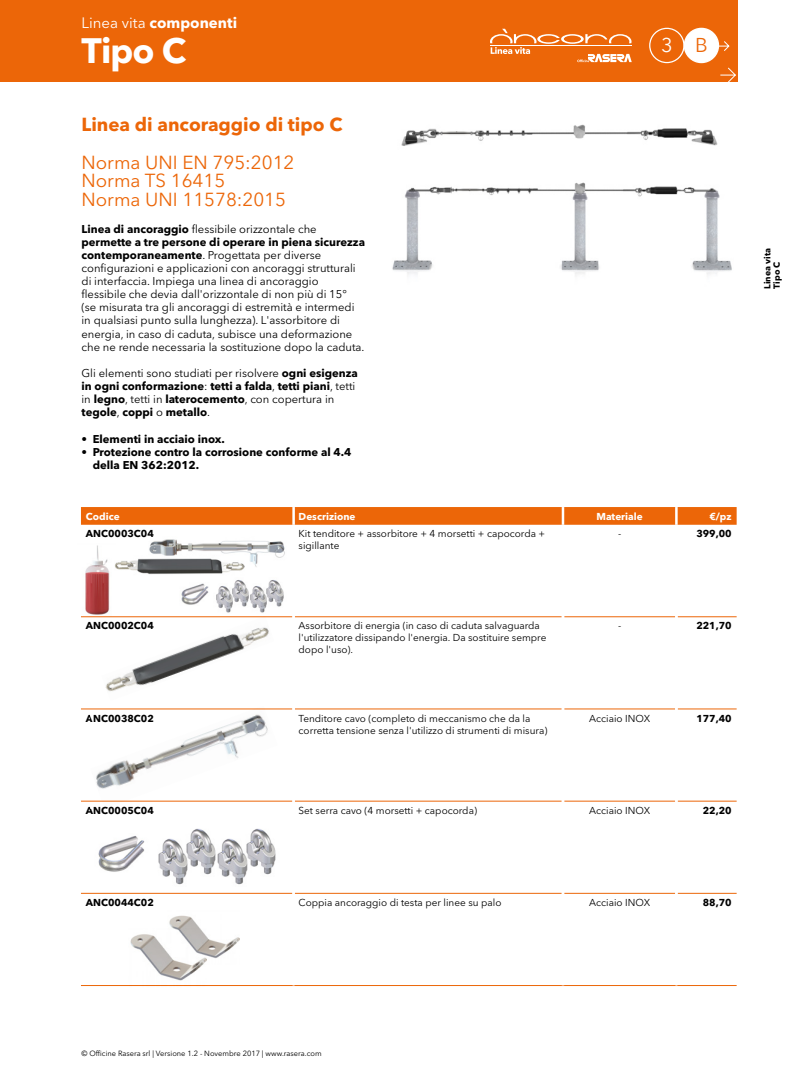
<style>
.page{position:relative;width:801px;height:1085px;background:#fff}
.page>*{position:absolute;margin:0;border:0;box-sizing:border-box;transform-origin:0 0}
.t1{font:700 35px "Avenir Next LT Pro";color:#fff}
.t2{font:20px "Avenir Next";color:#fff}
.t3{font:18.75px/18.8px "Avenir Next LT Pro";color:#ec6608}
.t4{font:700 18.75px "Avenir Next LT Pro";color:#ec6608}
.t5{font:700 15px "Avenir Next LT Pro";color:#fff}
.t6{font:11.25px/13.1px "Avenir Next LT Pro";color:#000}
.t7{font:700 11.25px/13.1px "Avenir Next LT Pro";color:#000}
.t8{font:10px/12px "Avenir Next LT Pro";color:#000}
.t9{font:700 10px "Avenir Next LT Pro";color:#000}
.t10{font:700 10px "Avenir Next LT Pro";color:#fff}
.t11{font:700 8.75px/9.4px "Avenir Next LT Pro";color:#000}
.t12{font:7.5px "Avenir Next LT Pro";color:#000}
.s1{font-weight:400}
.s2{font-weight:700}
.s3{color:#ec6608}
</style>
<div class="page">
<div style="left:0;top:0;width:737px;height:81px;background:#ec6608"></div>
<svg style="left:490px;top:29px;width:142px;height:33px"></svg>
<hr style="left:490px;top:45px;width:141px;height:1px;background:#fff">
<svg style="left:720px;top:67px;width:16px;height:15px"></svg>
<svg style="left:81px;top:507px;width:655px;height:17px;background:#ec680b"></svg>
<hr style="left:81px;top:616px;width:211px;height:1px;background:#ec6608">
<hr style="left:295px;top:616px;width:267px;height:1px;background:#ec6608">
<hr style="left:564px;top:616px;width:111px;height:1px;background:#ec6608">
<hr style="left:677px;top:616px;width:59px;height:1px;background:#ec6608">
<hr style="left:81px;top:708px;width:211px;height:1px;background:#ec6608">
<hr style="left:295px;top:708px;width:267px;height:1px;background:#ec6608">
<hr style="left:564px;top:708px;width:111px;height:1px;background:#ec6608">
<hr style="left:677px;top:708px;width:59px;height:1px;background:#ec6608">
<hr style="left:81px;top:800px;width:211px;height:1px;background:#ec6608">
<hr style="left:295px;top:800px;width:267px;height:1px;background:#ec6608">
<hr style="left:564px;top:800px;width:111px;height:1px;background:#ec6608">
<hr style="left:677px;top:800px;width:59px;height:1px;background:#ec6608">
<hr style="left:81px;top:985px;width:213px;height:1px;background:#ec6608">
<hr style="left:294px;top:985px;width:269px;height:1px;background:#ec6608">
<hr style="left:563px;top:985px;width:113px;height:1px;background:#ec6608">
<hr style="left:676px;top:985px;width:60px;height:1px;background:#ec6608">
<hr style="left:81px;top:893px;width:211px;height:1px;background:#ec6608">
<hr style="left:295px;top:893px;width:267px;height:1px;background:#ec6608">
<hr style="left:564px;top:893px;width:111px;height:1px;background:#ec6608">
<hr style="left:677px;top:893px;width:59px;height:1px;background:#ec6608">
<div style="left:649px;top:28px;width:35px;height:35px;border:1px solid #fff;border-radius:50%"></div>
<div style="left:684px;top:28px;width:34px;height:35px;background:#fff;border-radius:50%"></div>
<div style="left:684px;top:28px;width:35px;height:35px;border:1px solid #fff;border-radius:50%"></div>
<svg style="left:717px;top:41px;width:13px;height:11px"></svg>
<img style="left:401px;top:124px;width:317px;height:22px">
<img style="left:392px;top:182px;width:340px;height:93px">
<img style="left:105px;top:616px;width:169px;height:76px">
<img style="left:90px;top:708px;width:188px;height:94px">
<img style="left:115px;top:558px;width:129px;height:16px">
<img style="left:149px;top:539px;width:136px;height:29px">
<img style="left:130px;top:934px;width:74px;height:47px">
<img style="left:168px;top:915px;width:72px;height:49px">
<img style="left:251px;top:828px;width:25px;height:47px">
<img style="left:191px;top:828px;width:22px;height:47px">
<img style="left:213px;top:833px;width:39px;height:52px">
<img style="left:158px;top:833px;width:34px;height:52px">
<img style="left:98px;top:836px;width:47px;height:36px">
<img style="left:269px;top:580px;width:15px;height:27px">
<img style="left:235px;top:580px;width:12px;height:27px">
<img style="left:247px;top:583px;width:23px;height:30px">
<img style="left:216px;top:583px;width:20px;height:30px">
<img style="left:181px;top:583px;width:28px;height:22px">
<img style="left:81px;top:545px;width:34px;height:74px">
<h3 class="t5" style="left:81px;top:14px;width:157px"><span class="s1">Linea vita</span> componenti</h3>
<h1 class="t1" style="left:81px;top:29px;width:106px">Tipo C</h1>
<h3 class="t4" style="left:81px;top:113px;width:262px">Linea di ancoraggio di tipo C</h3>
<h3 class="t3" style="left:81px;top:153px;width:214px">Norma UNI EN 795:2012<br>Norma TS 16415<br>Norma UNI 11578:2015</h3>
<p class="t6" style="left:81px;top:222px;width:285px"><span class="s2">Linea di ancoraggio</span> flessibile orizzontale che <span class="s2">permette a tre persone di operare in piena sicurezza contemporaneamente</span>. Progettata per diverse configurazioni e applicazioni con ancoraggi strutturali di interfaccia. Impiega una linea di ancoraggio flessibile che devia dall'orizzontale di non più di 15°<br>(se misurata tra gli ancoraggi di estremità e intermedi in qualsiasi punto sulla lunghezza). L'assorbitore di energia, in caso di caduta, subisce una deformazione che ne rende necessaria la sostituzione dopo la caduta.</p>
<p class="t7" style="left:81px;top:366px;width:278px"><span class="s1">Gli elementi sono studiati per risolvere</span> ogni esigenza in ogni conformazione<span class="s1">:</span> tetti a falda<span class="s1">,</span> tetti piani<span class="s1">, tetti in</span> legno<span class="s1">, tetti in</span> laterocemento<span class="s1">, con copertura in </span>tegole<span class="s1">,</span> coppi <span class="s1">o</span> metallo<span class="s1">.</span></p>
<p class="t7" style="left:81px;top:432px;width:145px">• Elementi in acciaio inox.</p>
<p class="t7" style="left:93px;top:445px;width:260px;text-indent:-11px">• Protezione contro la corrosione conforme al 4.4 della EN 362:2012.</p>
<h2 class="t2" style="left:661px;top:28px;width:48px">3 <span class="s3">B</span></h2>
<p class="t10" style="left:86px;top:510px;width:35px">Codice</p>
<p class="t10" style="left:299px;top:510px;width:58px">Descrizione</p>
<p class="t10" style="left:596px;top:510px;width:48px">Materiale</p>
<p class="t10" style="left:709px;top:510px;width:24px">€/pz</p>
<p class="t9" style="left:86px;top:527px;width:69px">ANC0003C04</p>
<p class="t8" style="left:299px;top:527px;width:248px">Kit tenditore + assorbitore + 4 morsetti + capocorda + sigillante</p>
<p class="t8" style="left:618px;top:527px;width:5px">-</p>
<p class="t9" style="left:696px;top:527px;width:37px">399,00</p>
<p class="t9" style="left:86px;top:619px;width:69px">ANC0002C04</p>
<p class="t8" style="left:299px;top:619px;width:249px">Assorbitore di energia (in caso di caduta salvaguarda l'utilizzatore dissipando l'energia. Da sostituire sempre dopo l'uso).</p>
<p class="t8" style="left:618px;top:619px;width:5px">-</p>
<p class="t9" style="left:696px;top:619px;width:37px">221,70</p>
<p class="t9" style="left:86px;top:711px;width:69px">ANC0038C02</p>
<p class="t8" style="left:299px;top:712px;width:250px">Tenditore cavo (completo di meccanismo che da la corretta tensione senza l'utilizzo di strumenti di misura)</p>
<p class="t8" style="left:589px;top:712px;width:62px">Acciaio INOX</p>
<p class="t9" style="left:696px;top:711px;width:37px">177,40</p>
<p class="t9" style="left:86px;top:804px;width:69px">ANC0005C04</p>
<p class="t8" style="left:299px;top:804px;width:180px">Set serra cavo (4 morsetti + capocorda)</p>
<p class="t8" style="left:589px;top:804px;width:62px">Acciaio INOX</p>
<p class="t9" style="left:703px;top:804px;width:30px">22,20</p>
<p class="t11" style="left:762px;top:289px;width:42px;rotate:-90deg">Linea vita<br>Tipo C</p>
<p class="t9" style="left:86px;top:896px;width:69px">ANC0044C02</p>
<p class="t8" style="left:299px;top:896px;width:204px">Coppia ancoraggio di testa per linee su palo</p>
<p class="t8" style="left:589px;top:896px;width:62px">Acciaio INOX</p>
<p class="t9" style="left:703px;top:896px;width:30px">88,70</p>
<p class="t12" style="left:81px;top:1049px;width:242px">© Officine Rasera srl | Versione 1.2 - Novembre 2017 | www.rasera.com</p>
</div>
